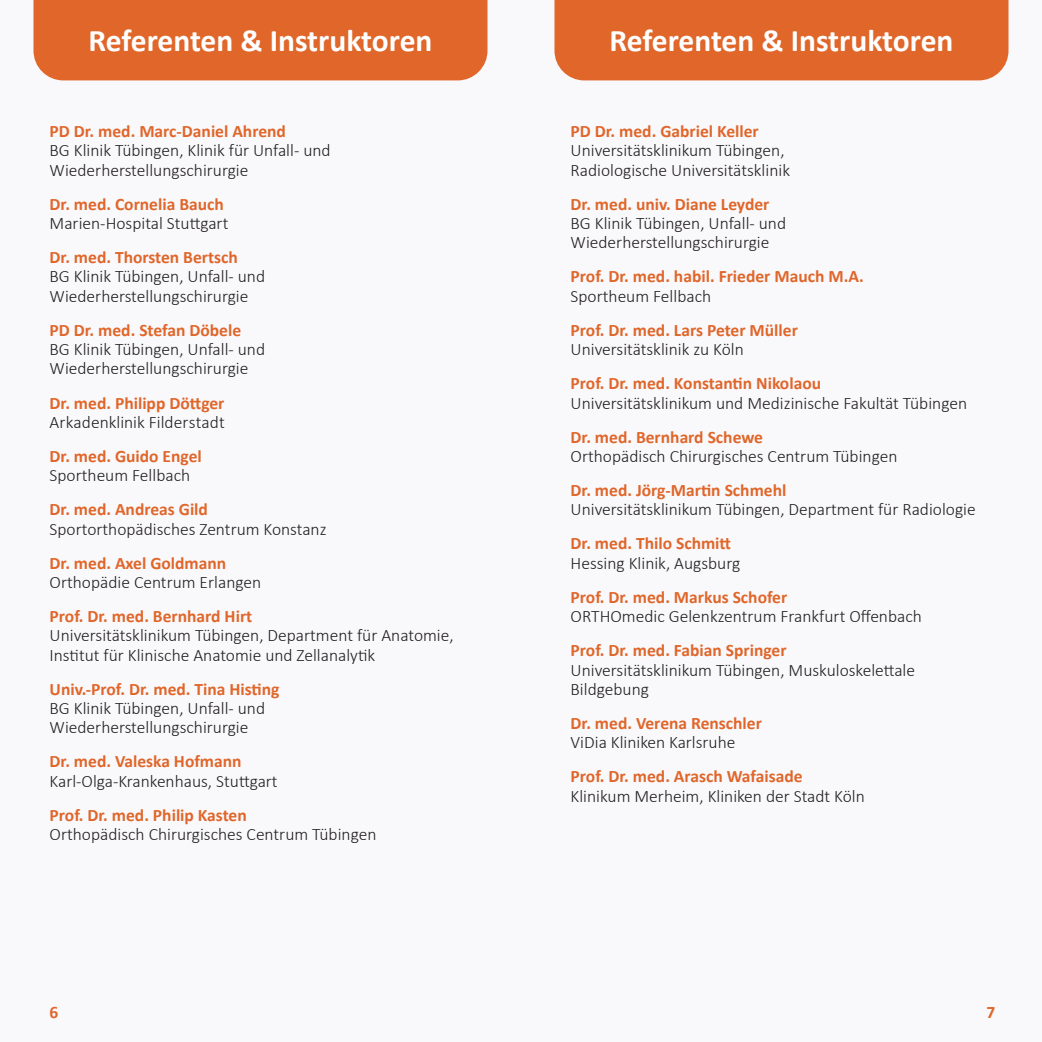
<style>
.page{position:relative;width:1042px;height:1042px;background:#f9f9fc}
.page>*{position:absolute;margin:0;border:0;box-sizing:border-box;transform-origin:0 0}
.t1{font:700 31.5px "Calibri";letter-spacing:-.005em;color:#fff}
.Refadresse{font:300 17.5px/19.2px "Calibri";color:#231f20}
.Refname{font:700 17.5px "Calibri";color:#e0662a}
</style>
<div class="page">
<div style="left:33px;top:0;width:454px;height:80px;background:#e0662a"></div>
<div style="left:554px;top:0;width:454px;height:80px;background:#e0662a"></div>
<h1 class="t1" style="left:88px;top:18px;width:345px">Referenten &amp; Instruktoren</h1>
<h1 class="t1" style="left:609px;top:18px;width:345px">Referenten &amp; Instruktoren</h1>
<p class="Refname" style="left:50px;top:119px;width:238px">PD Dr. med. Marc-Daniel Ahrend</p>
<p class="Refadresse" style="left:50px;top:141px;width:282px">BG Klinik Tübingen, Klinik für Unfall- und<br>Wiederherstellungschirurgie</p>
<p class="Refname" style="left:50px;top:192px;width:176px">Dr. med. Cornelia Bauch</p>
<p class="Refadresse" style="left:50px;top:213px;width:180px">Marien-Hospital Stuttgart</p>
<p class="Refname" style="left:50px;top:245px;width:190px">Dr. med. Thorsten Bertsch</p>
<p class="Refadresse" style="left:50px;top:267px;width:217px">BG Klinik Tübingen, Unfall- und<br>Wiederherstellungschirurgie</p>
<p class="Refname" style="left:50px;top:318px;width:193px">PD Dr. med. Stefan Döbele</p>
<p class="Refadresse" style="left:50px;top:339px;width:217px">BG Klinik Tübingen, Unfall- und<br>Wiederherstellungschirurgie</p>
<p class="Refname" style="left:50px;top:390px;width:176px">Dr. med. Philipp Döttger</p>
<p class="Refadresse" style="left:50px;top:412px;width:177px">Arkadenklinik Filderstadt</p>
<p class="Refname" style="left:50px;top:444px;width:154px">Dr. med. Guido Engel</p>
<p class="Refadresse" style="left:50px;top:465px;width:142px">Sportheum Fellbach</p>
<p class="Refname" style="left:50px;top:497px;width:160px">Dr. med. Andreas Gild</p>
<p class="Refadresse" style="left:50px;top:519px;width:278px">Sportorthopädisches Zentrum Konstanz</p>
<p class="Refname" style="left:50px;top:550px;width:178px">Dr. med. Axel Goldmann</p>
<p class="Refadresse" style="left:50px;top:572px;width:213px">Orthopädie Centrum Erlangen</p>
<p class="Refname" style="left:50px;top:604px;width:204px">Prof. Dr. med. Bernhard Hirt</p>
<p class="Refadresse" style="left:50px;top:626px;width:406px">Universitätsklinikum Tübingen, Department für Anatomie,<br>Institut für Klinische Anatomie und Zellanalytik</p>
<p class="Refname" style="left:50px;top:676px;width:231px">Univ.-Prof. Dr. med. Tina Histing</p>
<p class="Refadresse" style="left:50px;top:698px;width:217px">BG Klinik Tübingen, Unfall- und<br>Wiederherstellungschirurgie</p>
<p class="Refname" style="left:50px;top:749px;width:193px">Dr. med. Valeska Hofmann</p>
<p class="Refadresse" style="left:50px;top:771px;width:230px">Karl-Olga-Krankenhaus, Stuttgart</p>
<p class="Refname" style="left:50px;top:802px;width:199px">Prof. Dr. med. Philip Kasten</p>
<p class="Refadresse" style="left:50px;top:824px;width:328px">Orthopädisch Chirurgisches Centrum Tübingen</p>
<p class="Refname" style="left:570px;top:119px;width:190px">PD Dr. med. Gabriel Keller</p>
<p class="Refadresse" style="left:570px;top:141px;width:221px">Universitätsklinikum Tübingen,<br>Radiologische Universitätsklinik</p>
<p class="Refname" style="left:570px;top:192px;width:200px">Dr. med. univ. Diane Leyder</p>
<p class="Refadresse" style="left:570px;top:213px;width:217px">BG Klinik Tübingen, Unfall- und<br>Wiederherstellungschirurgie</p>
<p class="Refname" style="left:570px;top:264px;width:295px">Prof. Dr. med. habil. Frieder Mauch M.A.</p>
<p class="Refadresse" style="left:570px;top:286px;width:142px">Sportheum Fellbach</p>
<p class="Refname" style="left:570px;top:318px;width:229px">Prof. Dr. med. Lars Peter Müller</p>
<p class="Refadresse" style="left:570px;top:339px;width:175px">Universitätsklinik zu Köln</p>
<p class="Refname" style="left:570px;top:371px;width:252px">Prof. Dr. med. Konstantin Nikolaou</p>
<p class="Refadresse" style="left:570px;top:393px;width:398px">Universitätsklinikum und Medizinische Fakultät Tübingen</p>
<p class="Refname" style="left:570px;top:424px;width:194px">Dr. med. Bernhard Schewe</p>
<p class="Refadresse" style="left:570px;top:446px;width:328px">Orthopädisch Chirurgisches Centrum Tübingen</p>
<p class="Refname" style="left:570px;top:478px;width:217px">Dr. med. Jörg-Martin Schmehl</p>
<p class="Refadresse" style="left:570px;top:500px;width:407px">Universitätsklinikum Tübingen, Department für Radiologie</p>
<p class="Refname" style="left:570px;top:531px;width:162px">Dr. med. Thilo Schmitt</p>
<p class="Refadresse" style="left:570px;top:553px;width:171px">Hessing Klinik, Augsburg</p>
<p class="Refname" style="left:570px;top:585px;width:218px">Prof. Dr. med. Markus Schofer</p>
<p class="Refadresse" style="left:570px;top:606px;width:353px">ORTHOmedic Gelenkzentrum Frankfurt Offenbach</p>
<p class="Refname" style="left:570px;top:638px;width:217px">Prof. Dr. med. Fabian Springer</p>
<p class="Refadresse" style="left:570px;top:660px;width:346px">Universitätsklinikum Tübingen, Muskuloskelettale<br>Bildgebung</p>
<p class="Refname" style="left:570px;top:711px;width:193px">Dr. med. Verena Renschler</p>
<p class="Refadresse" style="left:570px;top:732px;width:166px">ViDia Kliniken Karlsruhe</p>
<p class="Refname" style="left:570px;top:764px;width:233px">Prof. Dr. med. Arasch Wafaisade</p>
<p class="Refadresse" style="left:570px;top:786px;width:296px">Klinikum Merheim, Kliniken der Stadt Köln</p>
<p class="Refname" style="left:50px;top:1000px;width:10px">6</p>
<p class="Refname" style="left:986px;top:1000px;width:10px">7</p>
</div>
